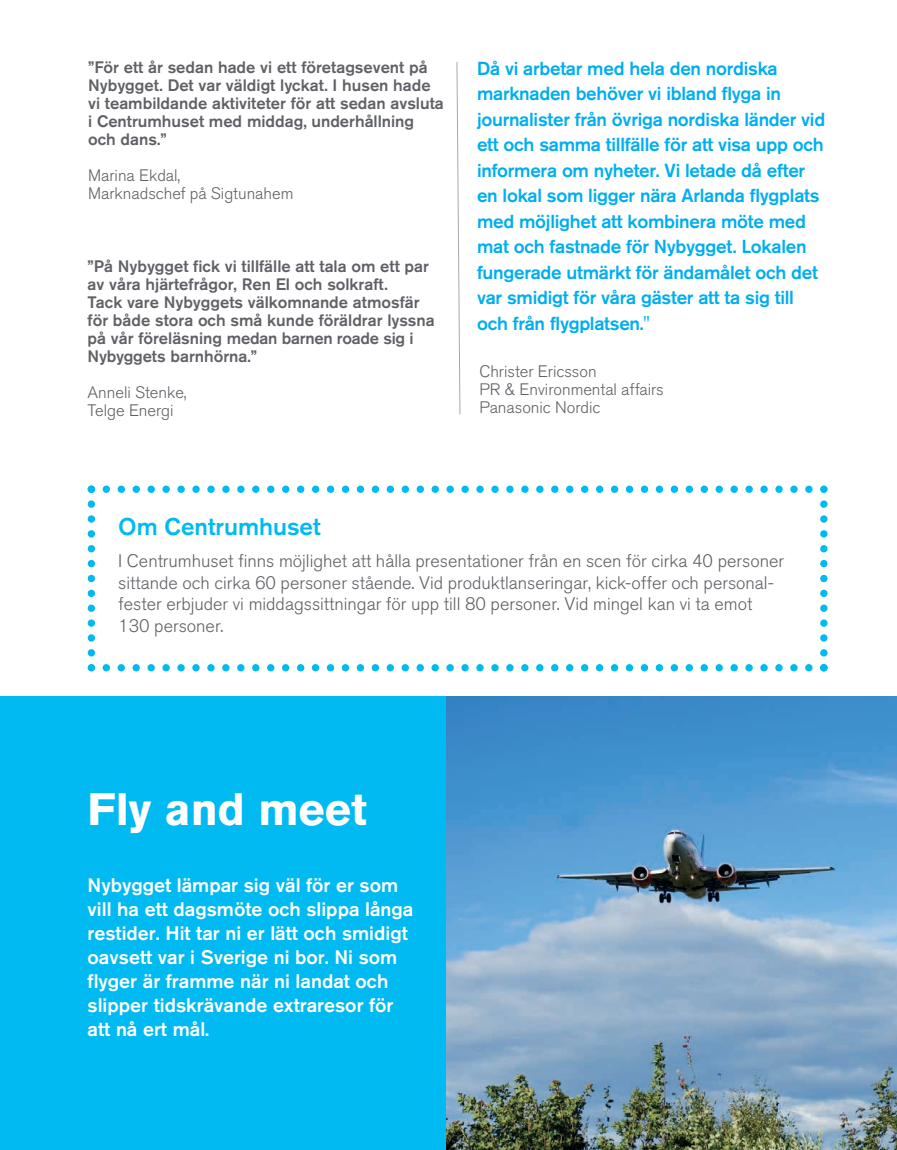
<style>
.page{position:relative;width:897px;height:1150px;background:#fff}
.page>*{position:absolute;margin:0;border:0;box-sizing:border-box;transform-origin:0 0}
.t1{font:700 45px "Akzidenz Grotesk BQ";color:#fff}
.t2{font:500 24px "Akzidenz Grotesk BQ";color:#00baf1}
.t3{font:500 19.5px/24px "Akzidenz Grotesk BQ";color:#fff}
.t4{font:500 18.75px/25.5px "Akzidenz Grotesk BQ";letter-spacing:-.015em;color:#00aeef}
.t5{font:300 18px/21.6px "Akzidenz Grotesk BQ";color:#5f6166}
.t6{font:500 16.5px/18px "Akzidenz Grotesk BQ";color:#5f6166}
.t7{font:300 16.5px/18px "Akzidenz Grotesk BQ";color:#5f6166}
</style>
<div class="page">
<svg style="left:88px;top:485px;width:739px;height:186px"></svg>
<svg style="left:456px;top:62px;width:4px;height:353px"></svg>
<div style="left:0;top:691px;width:896px;height:459px;background:#00baf1"></div>
<img style="left:446px;top:695px;width:450px;height:455px">
<div style="left:0;top:680px;width:896px;height:15px;background:#fff"></div>
<p class="t6" style="left:88px;top:60px;width:357px">”För ett år sedan hade vi ett företagsevent på Nybygget. Det var väldigt lyckat. I husen hade vi teambildande aktiviteter för att sedan avsluta i Centrumhuset med middag, underhållning och dans.”</p>
<p class="t7" style="left:88px;top:168px;width:207px">Marina Ekdal,<br>Marknadschef på Sigtunahem</p>
<p class="t6" style="left:88px;top:259px;width:348px">”På Nybygget fick vi tillfälle att tala om ett par av våra hjärtefrågor, Ren El och solkraft.<br>Tack vare Nybyggets välkomnande atmosfär för både stora och små kunde föräldrar lyssna på vår föreläsning medan barnen roade sig i Nybyggets barnhörna.”</p>
<p class="t7" style="left:88px;top:385px;width:100px">Anneli Stenke,<br>Telge Energi</p>
<p class="t4" style="left:477px;top:57px;width:350px">Då vi arbetar med hela den nordiska marknaden behöver vi ibland flyga in journalister från övriga nordiska länder vid ett och samma tillfälle för att visa upp och informera om nyheter. Vi letade då efter en lokal som ligger nära Arlanda flygplats med möjlighet att kombinera möte med mat och fastnade för Nybygget. Lokalen fungerade utmärkt för ändamålet och det var smidigt för våra gäster att ta sig till och från flygplatsen."</p>
<p class="t7" style="left:479px;top:364px;width:186px">Christer Ericsson<br>PR &amp; Environmental affairs<br>Panasonic Nordic</p>
<h2 class="t2" style="left:118px;top:518px;width:204px">Om Centrumhuset</h2>
<p class="t5" style="left:118px;top:552px;width:667px">I Centrumhuset finns möjlighet att hålla presentationer från en scen för cirka 40 personer sittande och cirka 60 personer stående. Vid produktlanseringar, kick-offer och personal&shy;fester erbjuder vi middagssittningar för upp till 80 personer. Vid mingel kan vi ta emot 130 personer.</p>
<h1 class="t1" style="left:88px;top:793px;width:281px">Fly and meet</h1>
<p class="t3" style="left:88px;top:875px;width:327px">Nybygget lämpar sig väl för er som vill ha ett dagsmöte och slippa långa restider. Hit tar ni er lätt och smidigt oavsett var i Sverige ni bor. Ni som flyger är framme när ni landat och slipper tidskrävande extraresor för att nå ert mål.</p>
</div>
